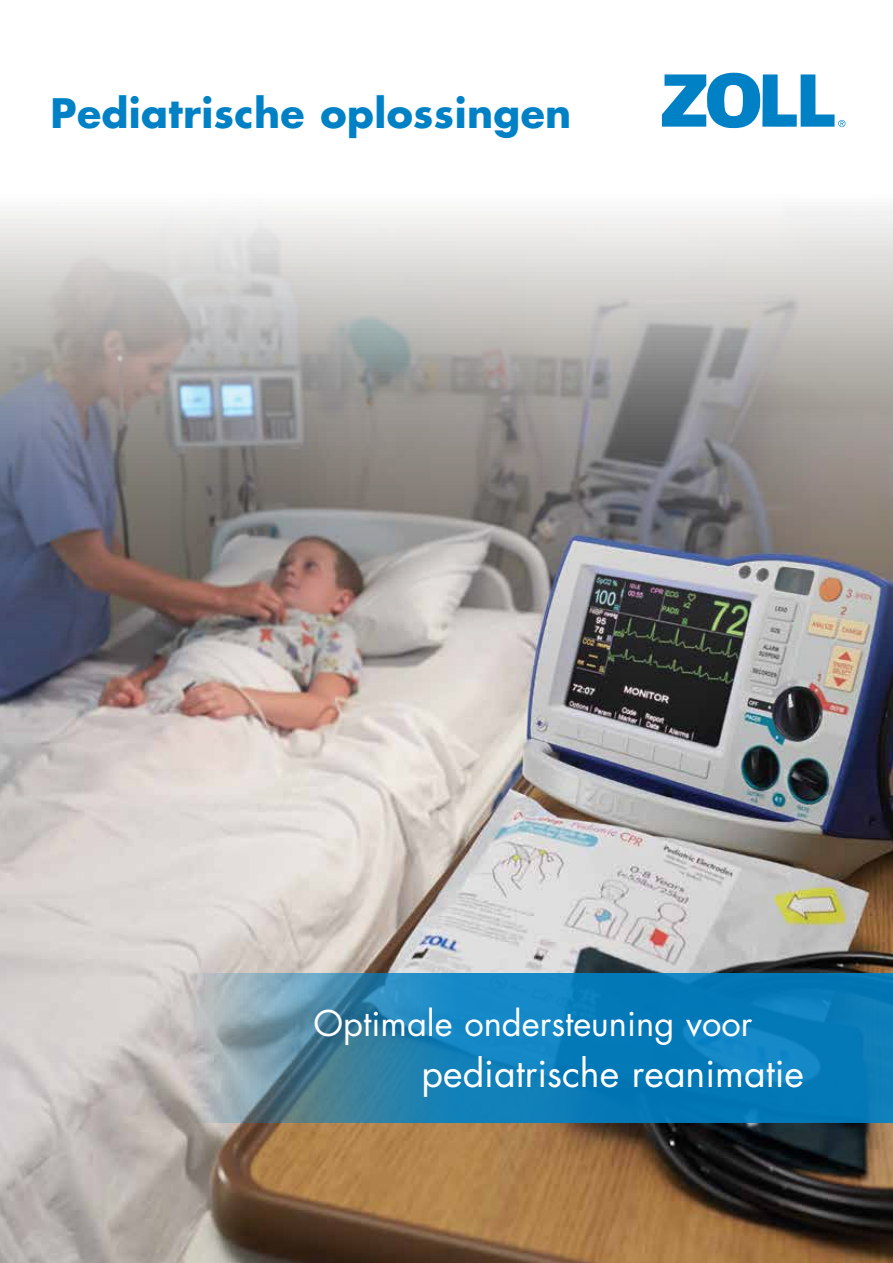
<style>
.page{position:relative;width:893px;height:1263px;background:#fff}
.page>*{position:absolute;margin:0;border:0;box-sizing:border-box;transform-origin:0 0}
.t1{font:700 39.6px "Futura Std";letter-spacing:.01em;color:#0081c6}
.t2{font:37.5px "Futura Std";color:#fff}
.t3{font:34.5px "Futura Std";color:#fff}
</style>
<div class="page">
<img style="left:0;top:206px;width:893px;height:1057px">
<svg style="left:185px;top:973px;width:708px;height:149px;background:#2884b4"></svg>
<svg style="left:662px;top:73px;width:183px;height:56px"></svg>
<p class="t1" style="left:50px;top:87px;width:522px">Pediatrische oplossingen</p>
<p class="t3" style="left:314px;top:1002px;width:440px">Optimale ondersteuning voor</p>
<p class="t2" style="left:422px;top:1049px;width:384px">pediatrische reanimatie</p>
</div>
